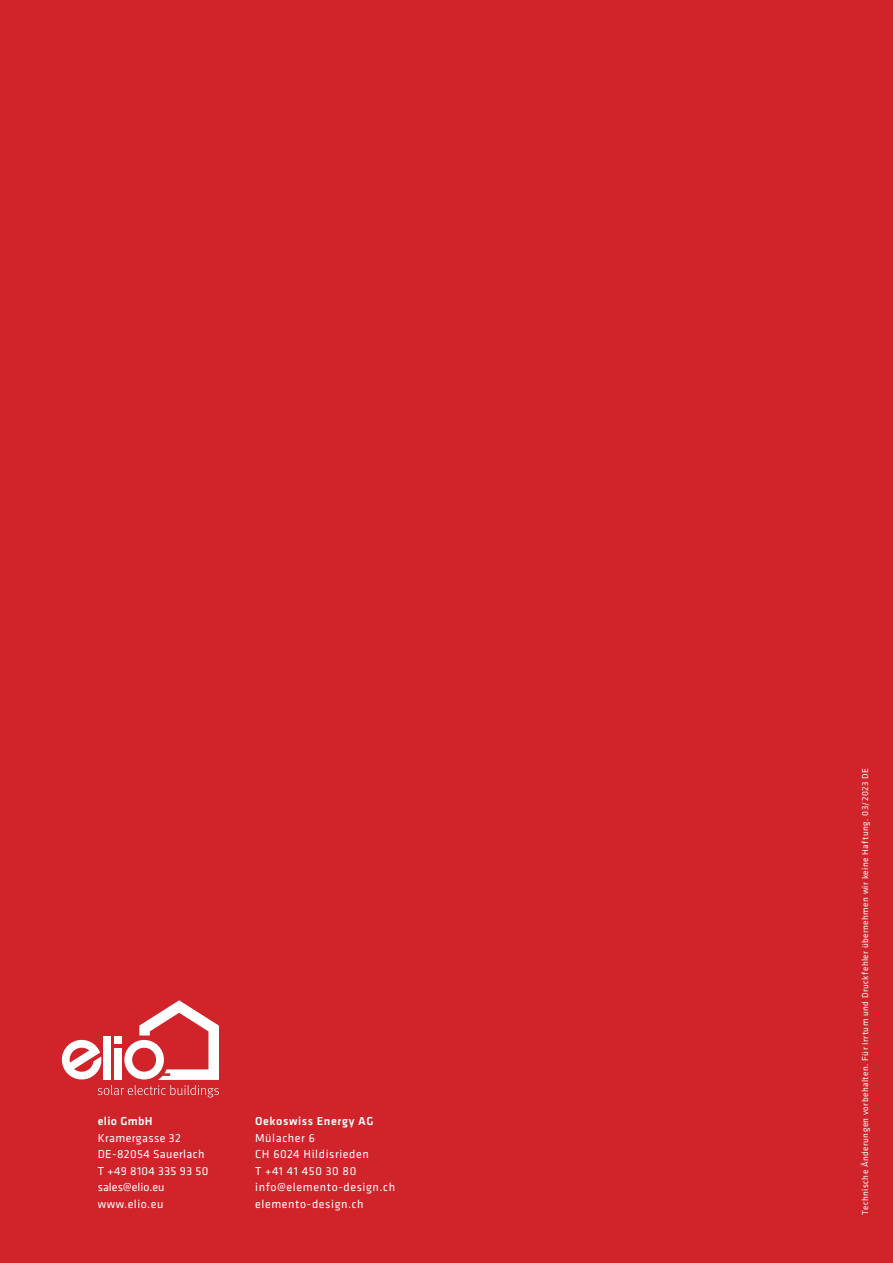
<style>
.page{position:relative;width:893px;height:1263px;background:#d1232a}
.page>*{position:absolute;margin:0;border:0;box-sizing:border-box;transform-origin:0 0}
.t1{font:12px/16.5px "Klavika";letter-spacing:.05em;color:#fff}
.t2{font:12px/16.5px "Klavika";letter-spacing:.03em;color:#fff}
.t3{font:500 12px "Klavika";letter-spacing:.05em;color:#fff}
.t4{font:500 12px "Klavika";letter-spacing:.03em;color:#fff}
.t5{font:9px "Klavika";letter-spacing:.05em;color:#fff}
</style>
<div class="page">
<svg style="left:61px;top:1000px;width:158px;height:97px"></svg>
<h1 class="t4" style="left:98px;top:1113px;width:56px">elio GmbH</h1>
<h1 class="t2" style="left:98px;top:1129px;width:112px">Kramergasse 32<br>DE-82054 Sauerlach<br>T +49 8104 335 93 50 sales@elio.eu www.elio.eu</h1>
<h1 class="t3" style="left:255px;top:1113px;width:120px">Oekoswiss Energy AG</h1>
<h1 class="t1" style="left:255px;top:1129px;width:142px">Mülacher 6<br>CH 6024 Hildisrieden<br>T +41 41 450 30 80 info@elemento-design.ch elemento-design.ch</h1>
<p class="t5" style="left:859px;top:1215px;width:448px;rotate:-90deg">Technische Änderungen vorbehalten. Für Irrtum und Druckfehler übernehmen wir keine Haftung. 03/2023 DE</p>
</div>
